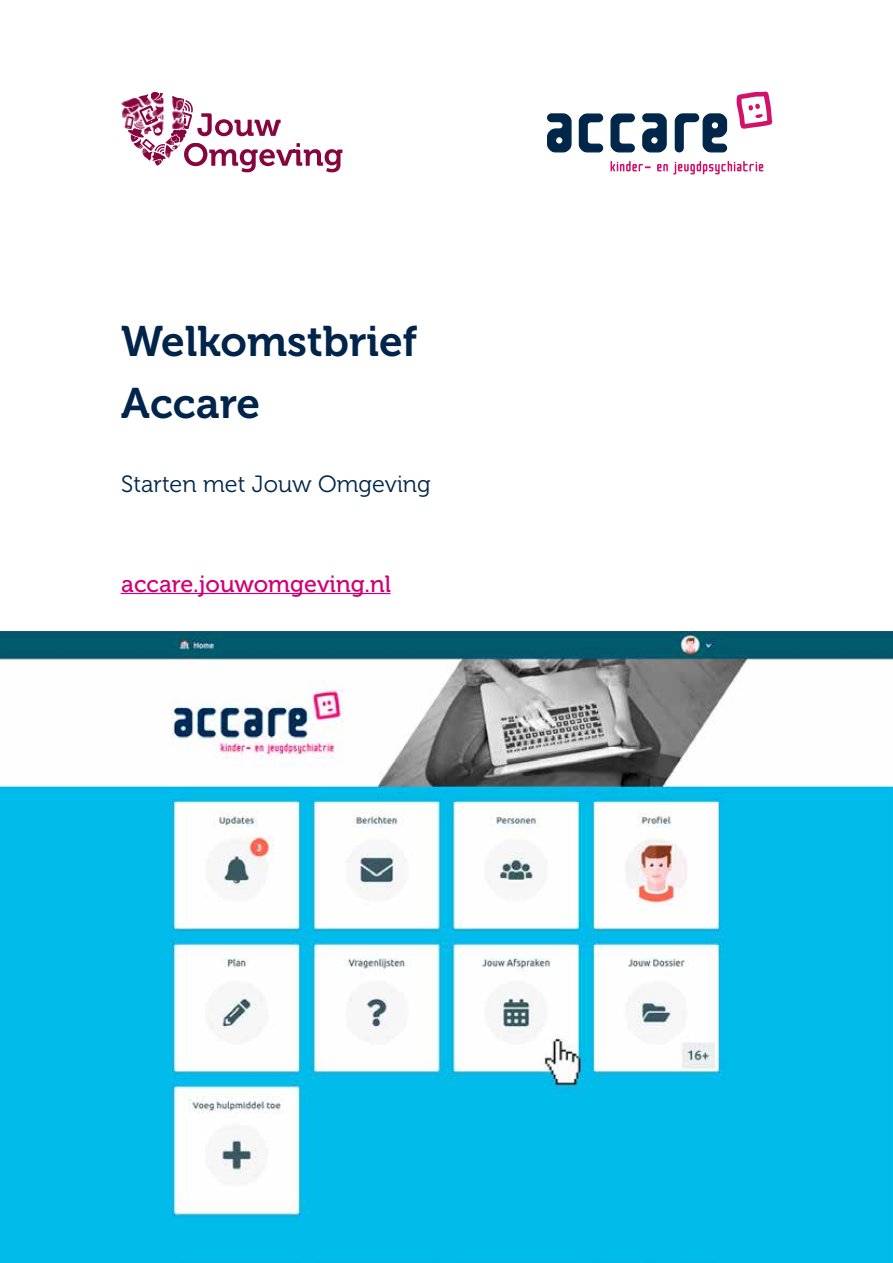
<style>
.page{position:relative;width:893px;height:1263px;background:#fff}
.page>*{position:absolute;margin:0;border:0;box-sizing:border-box;transform-origin:0 0}
.t1{font:42.6px/61.7px "Museo 700";color:#01254a}
.t2{font:23.4px "Museo 300";color:#01254a}
.t3{font:23.4px "Museo 500";color:#d00074}
</style>
<div class="page">
<svg style="left:547px;top:113px;width:180px;height:39px"></svg>
<svg style="left:737px;top:92px;width:35px;height:37px"></svg>
<svg style="left:610px;top:161px;width:41px;height:10px"></svg>
<svg style="left:657px;top:161px;width:106px;height:14px"></svg>
<svg style="left:122px;top:92px;width:220px;height:80px"></svg>
<hr style="left:121px;top:593px;width:269px;height:1px;background:#d00074">
<img style="left:0;top:631px;width:893px;height:632px">
<h1 class="t1" style="left:121px;top:311px;width:298px">Welkomstbrief<br>Accare</h1>
<p class="t2" style="left:121px;top:472px;width:311px">Starten met Jouw Omgeving</p>
<p class="t3" style="left:121px;top:571px;width:271px">accare.jouwomgeving.nl</p>
</div>
